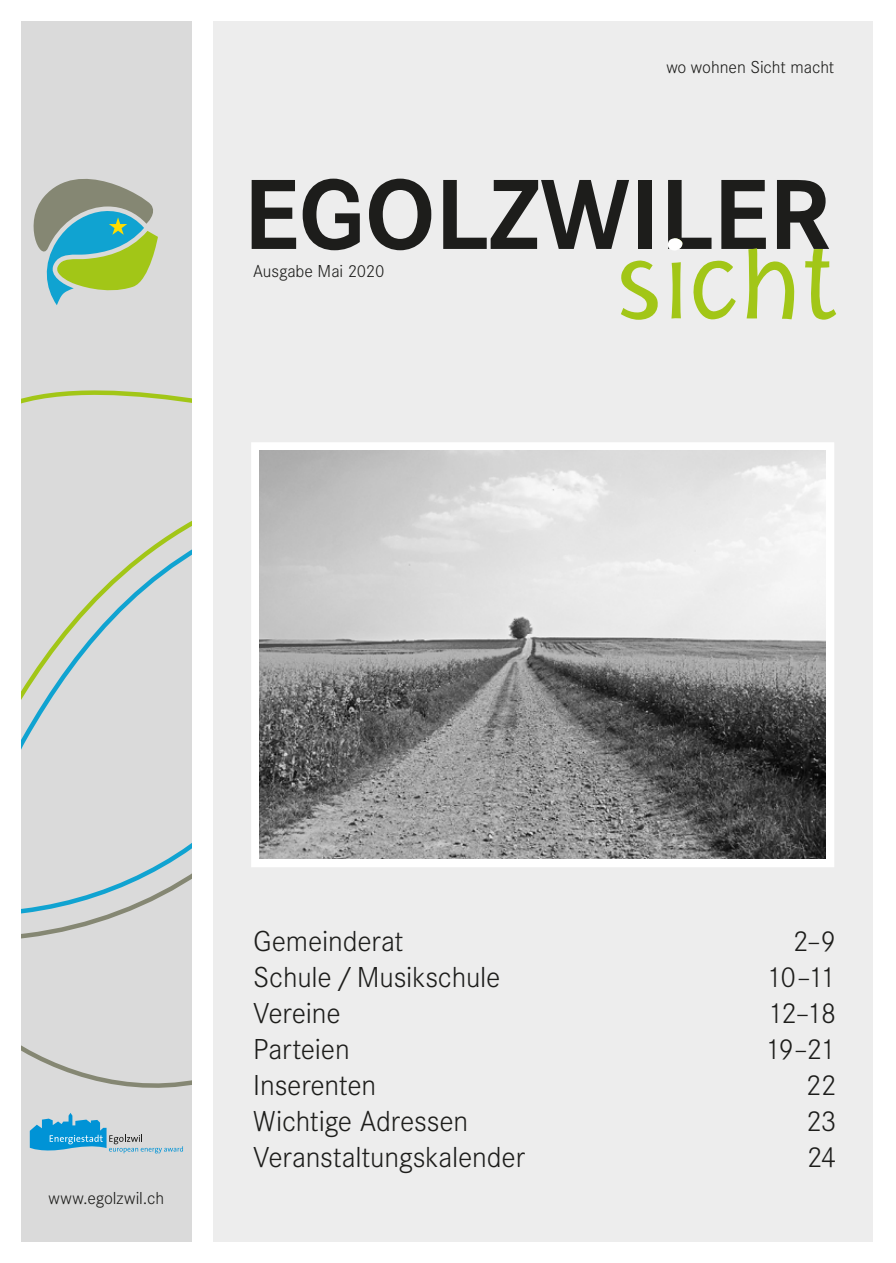
<style>
.page{position:relative;width:896px;height:1263px;background:#fff}
.page>*{position:absolute;margin:0;border:0;box-sizing:border-box;transform-origin:0 0}
.t1{font:300 111.3px "Jacoby ICG";color:#fff}
.t2{font:700 103.35px "Corporate S";color:#1d1d1b}
.t3{font:300 103.35px "Jacoby ICG";letter-spacing:.005em;color:#a2c617}
.t4{font:300 30px "Corporate S";letter-spacing:-.005em;color:#1d1d1b}
.t5{font:300 18px "Corporate S";letter-spacing:-.005em;color:#1d1d1b}
</style>
<div class="page">
<div style="left:21px;top:21px;width:170px;height:1221px;background:#dadada"></div>
<svg style="left:21px;top:390px;width:170px;height:14px"></svg>
<svg style="left:21px;top:521px;width:170px;height:567px"></svg>
<div style="left:213px;top:21px;width:659px;height:1221px;background:#ededed"></div>
<div style="left:251px;top:442px;width:582px;height:425px;background:#fff"></div>
<svg style="left:34px;top:179px;width:124px;height:126px"></svg>
<svg style="left:30px;top:1113px;width:153px;height:40px"></svg>
<img style="left:259px;top:451px;width:566px;height:408px">
<p class="t5" style="left:666px;top:57px;width:169px">wo wohnen Sicht macht</p>
<h2 class="t2" style="left:243px;top:155px;width:587px">EGOLZWILER</h2>
<h1 class="t1" style="left:660px;top:147px;width:30px">.</h1>
<h2 class="t3" style="left:614px;top:222px;width:228px">sicht</h2>
<p class="t5" style="left:253px;top:261px;width:133px">Ausgabe Mai 2020</p>
<p class="t5" style="left:49px;top:1188px;width:117px">www.egolzwil.ch</p>
<p class="t4" style="left:253px;top:925px;width:152px">Gemeinderat</p>
<p class="t4" style="left:792px;top:925px;width:45px">2–9</p>
<p class="t4" style="left:253px;top:961px;width:249px">Schule/Musikschule</p>
<p class="t4" style="left:766px;top:961px;width:71px">10–11</p>
<p class="t4" style="left:253px;top:997px;width:89px">Vereine</p>
<p class="t4" style="left:768px;top:997px;width:69px">12–18</p>
<p class="t4" style="left:253px;top:1033px;width:98px">Parteien</p>
<p class="t4" style="left:765px;top:1033px;width:72px">19–21</p>
<p class="t4" style="left:253px;top:1069px;width:124px">Inserenten</p>
<p class="t4" style="left:805px;top:1069px;width:32px">22</p>
<p class="t4" style="left:253px;top:1105px;width:216px">Wichtige Adressen</p>
<p class="t4" style="left:805px;top:1105px;width:32px">23</p>
<p class="t4" style="left:253px;top:1141px;width:273px">Veranstaltungskalender</p>
<p class="t4" style="left:806px;top:1141px;width:31px">24</p>
</div>
